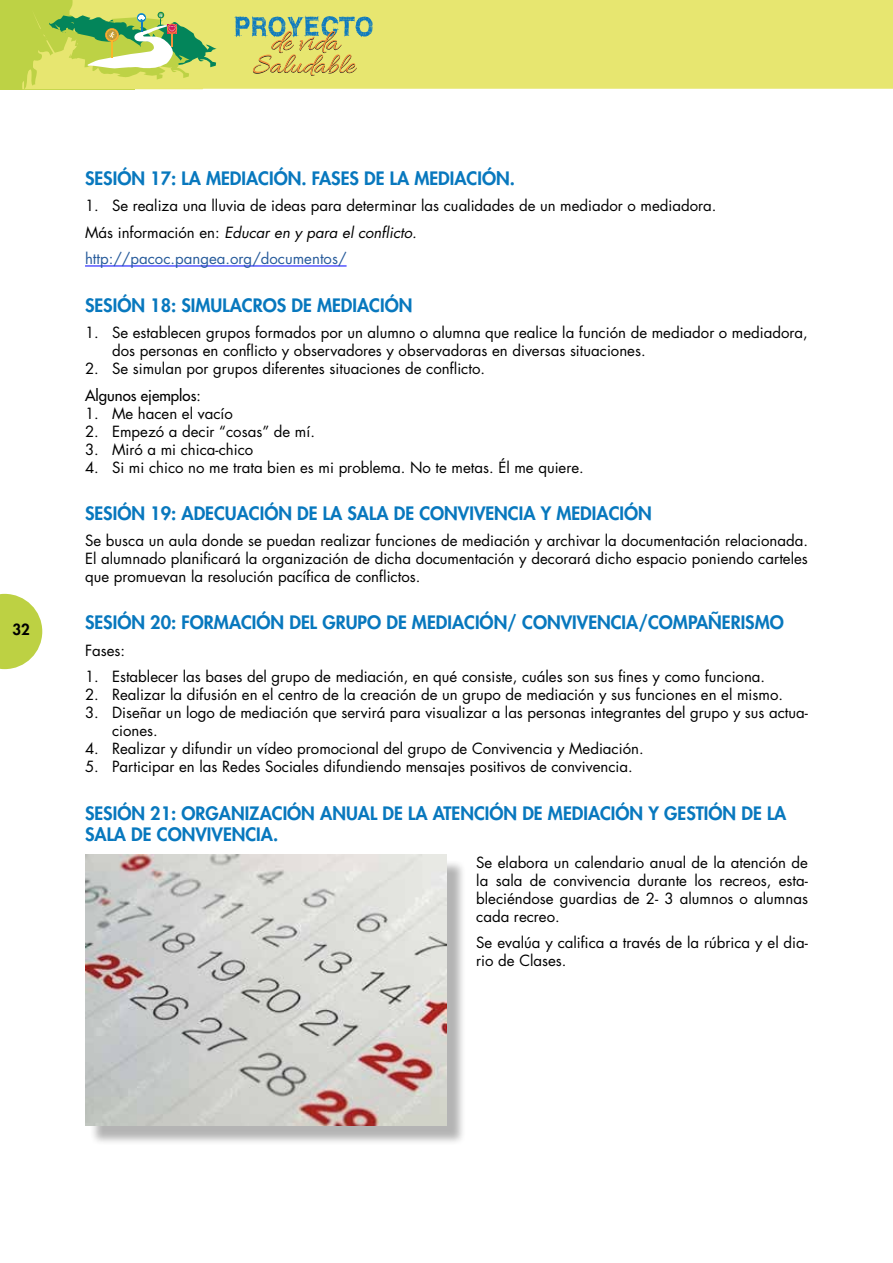
<style>
.page{position:relative;width:893px;height:1263px;background:#fff}
.page>*{position:absolute;margin:0;border:0;box-sizing:border-box;transform-origin:0 0}
.t1{font:800 18px/21.6px "Futura Std";color:#0878be}
.t2{font:15px/18px "Futura Std";color:#000}
.t3{font:500 15px "Futura Std";color:#000}
.t4{font:800 15px "Futura Std";color:#000}
.s1{font-style:italic}
.s2{color:#275b9b}
</style>
<div class="page">
<div style="left:0;top:0;width:135px;height:90px;background:#bdd245"></div>
<div style="left:22px;top:0;width:871px;height:89px;background:#e7e670"></div>
<svg style="left:22px;top:12px;width:195px;height:73px"></svg>
<svg style="left:234px;top:16px;width:139px;height:60px;background:#c1c873"></svg>
<svg style="left:0;top:594px;width:42px;height:75px"></svg>
<hr style="left:85px;top:266px;width:262px;height:1px;background:#00f">
<div style="left:90px;top:860px;width:376px;height:285px;background:#000;opacity:.3"></div>
<img style="left:85px;top:855px;width:361px;height:271px">
<p class="t4" style="left:12px;top:620px;width:19px">32</p>
<p class="t1" style="left:85px;top:167px;width:431px">SESIÓN 17: LA MEDIACIÓN. FASES DE LA MEDIACIÓN.</p>
<p class="t2" style="left:85px;top:193px;width:633px;line-height:26.5px">1. Se realiza una lluvia de ideas para determinar las cualidades de un mediador o mediadora.<br>Más información en: <span class="s1">Educar en y para el conflicto.<br></span><span class="s2">http://pacoc.pangea.org/documentos/</span></p>
<p class="t1" style="left:85px;top:294px;width:329px">SESIÓN 18: SIMULACROS DE MEDIACIÓN</p>
<p class="t2" style="left:112px;top:324px;width:697px;text-indent:-27px">1. Se establecen grupos formados por un alumno o alumna que realice la función de mediador o mediadora, dos personas en conflicto y observadores y observadoras en diversas situaciones.</p>
<p class="t2" style="left:85px;top:360px;width:401px">2. Se simulan por grupos diferentes situaciones de conflicto.</p>
<p class="t3" style="left:85px;top:386px;width:117px">Algunos ejemplos:</p>
<p class="t2" style="left:85px;top:404px;width:149px">1. Me hacen el vacío</p>
<p class="t2" style="left:85px;top:422px;width:231px">2. Empezó a decir “cosas” de mí.</p>
<p class="t2" style="left:85px;top:440px;width:170px">3. Miró a mi chica-chico</p>
<p class="t2" style="left:85px;top:458px;width:500px">4. Si mi chico no me trata bien es mi problema. No te metas. Él me quiere.</p>
<p class="t1" style="left:85px;top:502px;width:568px">SESIÓN 19: ADECUACIÓN DE LA SALA DE CONVIVENCIA Y MEDIACIÓN</p>
<p class="t2" style="left:85px;top:532px;width:724px;text-align:justify">Se busca un aula donde se puedan realizar funciones de mediación y archivar la documentación relacionada.<br>El alumnado planificará la organización de dicha documentación y decorará dicho espacio poniendo carteles que promuevan la resolución pacífica de conflictos.</p>
<p class="t1" style="left:85px;top:612px;width:700px">SESIÓN 20: FORMACIÓN DEL GRUPO DE MEDIACIÓN/ CONVIVENCIA/COMPAÑERISMO</p>
<p class="t2" style="left:85px;top:641px;width:42px">Fases:</p>
<p class="t2" style="left:85px;top:668px;width:682px">1. Establecer las bases del grupo de mediación, en qué consiste, cuáles son sus fines y como funciona.</p>
<p class="t2" style="left:85px;top:686px;width:700px">2. Realizar la difusión en el centro de la creación de un grupo de mediación y sus funciones en el mismo.</p>
<p class="t2" style="left:112px;top:704px;width:697px;text-indent:-27px">3. Diseñar un logo de mediación que servirá para visualizar a las personas integrantes del grupo y sus actua&shy;ciones.</p>
<p class="t2" style="left:85px;top:740px;width:560px">4. Realizar y difundir un vídeo promocional del grupo de Convivencia y Mediación.</p>
<p class="t2" style="left:85px;top:758px;width:549px">5. Participar en las Redes Sociales difundiendo mensajes positivos de convivencia.</p>
<p class="t1" style="left:85px;top:802px;width:703px">SESIÓN 21: ORGANIZACIÓN ANUAL DE LA ATENCIÓN DE MEDIACIÓN Y GESTIÓN DE LA<br>SALA DE CONVIVENCIA.</p>
<p class="t2" style="left:476px;top:853px;width:333px;text-align:justify">Se elabora un calendario anual de la atención de la sala de convivencia durante los recreos, esta&shy;bleciéndose guardias de 2- 3 alumnos o alumnas cada recreo.</p>
<p class="t2" style="left:476px;top:934px;width:333px">Se evalúa y califica a través de la rúbrica y el dia&shy;rio de Clases.</p>
</div>
